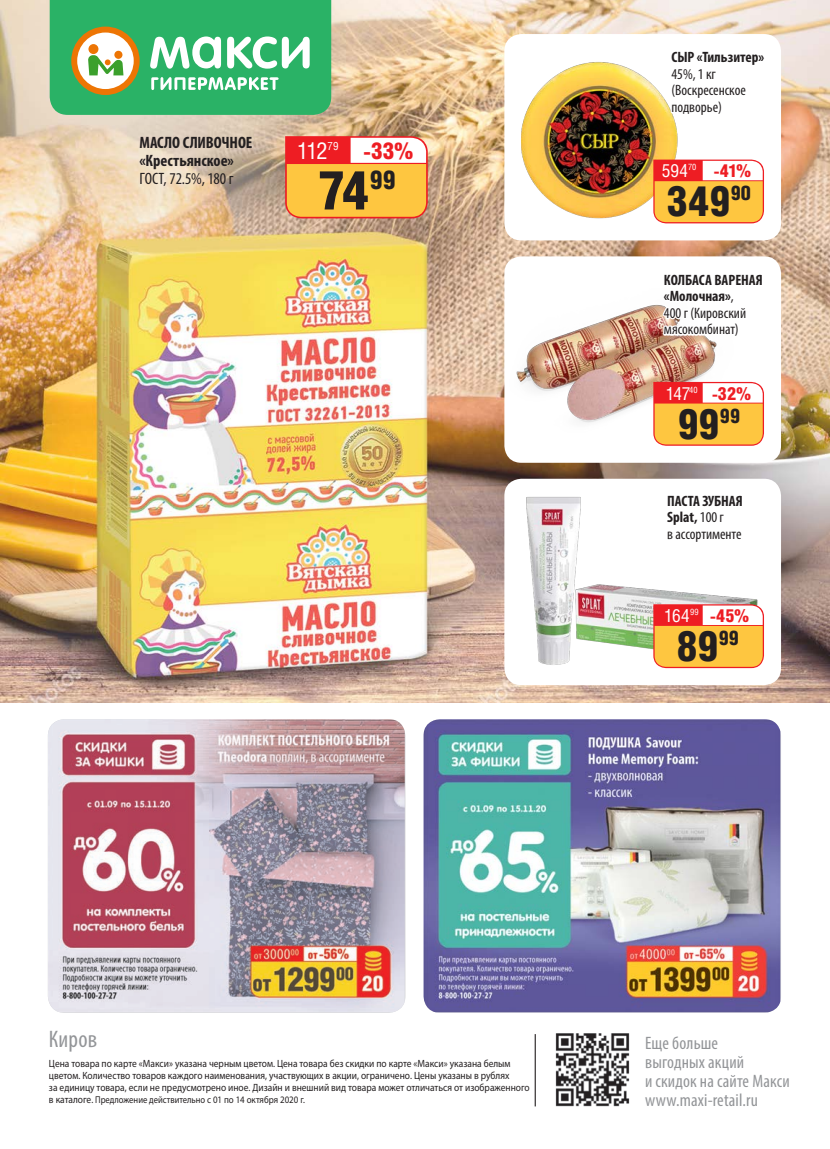
<style>
.page{position:relative;width:830px;height:1149px;background:#fff}
.page>*{position:absolute;margin:0;border:0;box-sizing:border-box;transform-origin:0 0}
.ЦЕННИК{font:900 54.15px "Helios Cond";color:#231f20}
.ЦЕННИК-2{font:900 42px "Helios Cond";color:#231f20}
.t1{font:condensed 24px "Myriad Pro";letter-spacing:.01em;color:#939598}
.ЦЕННИК-3{font:23.25px "Helios Cond";color:#fff}
.ЦЕННИК-4{font:900 23.25px "Helios Cond";color:#ee1d23}
.t2{font:condensed 18px "Myriad Pro";letter-spacing:.01em;color:#939598}
.ЦЕННИК-5{font:18px "Helios Cond";letter-spacing:-.01em;color:#fff}
.ЦЕННИК-6{font:900 18px "Helios Cond";color:#ee1d23}
.наименование2{font:condensed 16.5px/18px "Myriad Pro";color:#231f20}
.наименование2-2{font:700 condensed 16.5px "Myriad Pro";letter-spacing:-.005em;color:#231f20}
.наименование2-3{font:condensed 15px/16.5px "Myriad Pro";color:#231f20}
.наименование2-4{font:700 condensed 15px/16.5px "Myriad Pro";color:#231f20}
.t3{font:10.5px/12px "Myriad Pro";color:#231f20;scale:.9 1}
.t4{font:9.9px "Myriad Pro";color:#231f20;scale:.87 1}
.s1{font-weight:700}
.s2{font-weight:400}
.s3{font-size:10.5px}
</style>
<div class="page">
<img style="left:0;top:0;width:829px;height:702px">
<img style="left:555px;top:1033px;width:75px;height:74px">
<hr style="left:534px;top:1033px;width:1px;height:73px;background:#231f20">
<img style="left:48px;top:719px;width:356px;height:293px">
<img style="left:423px;top:719px;width:357px;height:293px">
<svg style="left:50px;top:0;width:281px;height:115px"></svg>
<svg style="left:285px;top:136px;width:142px;height:82px"></svg>
<div style="left:504px;top:34px;width:276px;height:206px;background:#fff;border-radius:17px"></div>
<div style="left:504px;top:478px;width:276px;height:207px;background:#fff;border-radius:17px"></div>
<img style="left:501px;top:476px;width:269px;height:210px">
<svg style="left:653px;top:604px;width:110px;height:64px"></svg>
<img style="left:521px;top:62px;width:157px;height:157px">
<svg style="left:668px;top:62px;width:10px;height:56px"></svg>
<div style="left:504px;top:256px;width:276px;height:206px;background:#fff;border-radius:17px"></div>
<img style="left:516px;top:305px;width:199px;height:118px">
<svg style="left:653px;top:159px;width:111px;height:198px"></svg>
<svg style="left:653px;top:381px;width:110px;height:183px"></svg>
<p class="наименование2-2" style="left:139px;top:132px;width:114px">МАСЛО СЛИВОЧНОЕ</p>
<p class="наименование2" style="left:139px;top:151px;width:96px"><span class="s1">«Крестьянское»<br></span>ГОСТ, 72.5%, 180 г</p>
<p class="ЦЕННИК-3" style="left:297px;top:136px;width:43px">112<sup>79</sup></p>
<p class="ЦЕННИК-4" style="left:363px;top:137px;width:51px">-33%</p>
<p class="ЦЕННИК" style="left:318px;top:159px;width:79px">74<sup>99</sup></p>
<p class="наименование2-3" style="left:671px;top:49px;width:94px"><span class="s1">СЫР «Тильзитер»<br></span>45%, 1 кг (Воскресенское подворье)</p>
<p class="ЦЕННИК-5" style="left:661px;top:160px;width:36px">594<sup>70</sup></p>
<p class="ЦЕННИК-6" style="left:713px;top:160px;width:39px">-41%</p>
<p class="ЦЕННИК-2" style="left:666px;top:177px;width:86px">349<sup>90</sup></p>
<p class="наименование2-3" style="left:663px;top:271px;width:100px"><span class="s1">КОЛБАСА ВАРЕНАЯ «Молочная»</span>,<br>400 г (Кировский мясокомбинат)</p>
<p class="ЦЕННИК-5" style="left:665px;top:382px;width:33px">147<sup>40</sup></p>
<p class="ЦЕННИК-6" style="left:711px;top:382px;width:40px">-32%</p>
<p class="ЦЕННИК-2" style="left:677px;top:400px;width:64px">99<sup>99</sup></p>
<p class="наименование2-4" style="left:666px;top:492px;width:77px">ПАСТА ЗУБНАЯ<br>Splat, <span class="s2">100 г</span></p>
<p class="наименование2-3" style="left:666px;top:525px;width:76px">в ассортименте</p>
<p class="ЦЕННИК-5" style="left:664px;top:604px;width:36px">164<sup>99</sup></p>
<p class="ЦЕННИК-6" style="left:709px;top:605px;width:40px">-45%</p>
<p class="ЦЕННИК-2" style="left:676px;top:622px;width:64px">89<sup>99</sup></p>
<p class="t1" style="left:49px;top:1023px;width:50px">Киров</p>
<p class="t3" style="left:49px;top:1057px;width:535px">Цена товара по карте «Макси» указана черным цветом. Цена товара без скидки по карте «Макси» указана белым цветом. Количество товаров каждого наименования, участвующих в акции, ограничено. Цены указаны в рублях<br>за единицу товара, если не предусмотрено иное. Дизайн и внешний вид товара может отличаться от изображенного</p>
<p class="t4" style="left:49px;top:1093px;width:295px"><span class="s3">в каталоге.</span> Предложение действительно с 01 по 14 октября 2020 г.</p>
<p class="t2" style="left:644px;top:1031px;width:75px">Еще больше</p>
<p class="t2" style="left:644px;top:1050px;width:101px">выгодных акций</p>
<p class="t2" style="left:644px;top:1069px;width:146px">и скидок на сайте Макси</p>
<p class="t2" style="left:644px;top:1088px;width:114px">www.maxi-retail.ru</p>
</div>
